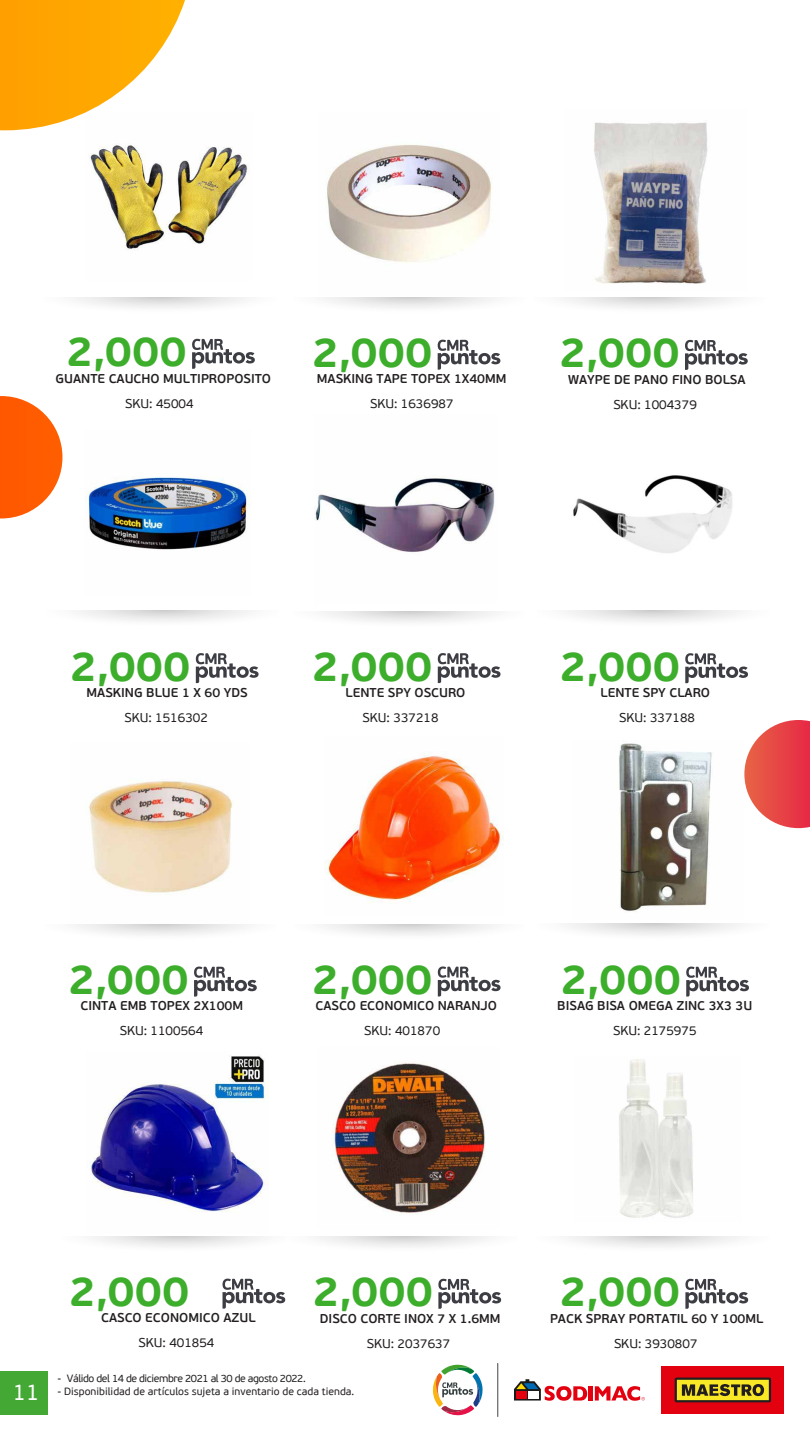
<style>
.page{position:relative;width:810px;height:1440px;background:#fff}
.page>*{position:absolute;margin:0;border:0;box-sizing:border-box;transform-origin:0 0}
.t1{font:700 41.78px "PF Beau Sans Pro";color:#3dae2b}
.t2{font:600 12.75px "PF Beau Sans Pro";color:#231f20}
.t3{font:12.75px "PF Beau Sans Pro";color:#231f20}
.t4{font:10.5px "PF Beau Sans Pro";color:#231f20}
.t5{font:10.5px "PF Beau Sans Pro";letter-spacing:-.04em;color:#231f20}
.s1{font-size:22.5px;color:#fff}
</style>
<div class="page">
<div style="left:0;top:1371px;width:48px;height:43px;background:#44a934"></div>
<svg style="left:432px;top:1364px;width:51px;height:52px"></svg>
<hr style="left:497px;top:1363px;width:1px;height:54px;background:#444">
<hr style="left:589px;top:1386px;width:4px;height:15px;background:#e3000f">
<svg style="left:595px;top:1386px;width:50px;height:15px"></svg>
<svg style="left:514px;top:1379px;width:73px;height:22px"></svg>
<div style="left:661px;top:1366px;width:123px;height:48px;background:#e3000f"></div>
<svg style="left:675px;top:1378px;width:96px;height:24px;background:#998e22"></svg>
<svg style="left:438px;top:653px;width:63px;height:30px"></svg>
<img style="left:315px;top:477px;width:180px;height:75px">
<svg style="left:324px;top:611px;width:172px;height:11px"></svg>
<svg style="left:192px;top:339px;width:63px;height:30px"></svg>
<img style="left:90px;top:145px;width:158px;height:105px">
<svg style="left:75px;top:297px;width:171px;height:11px"></svg>
<svg style="left:438px;top:340px;width:62px;height:30px"></svg>
<img style="left:327px;top:144px;width:165px;height:118px">
<svg style="left:324px;top:297px;width:171px;height:11px"></svg>
<svg style="left:685px;top:340px;width:63px;height:30px"></svg>
<img style="left:594px;top:122px;width:114px;height:162px">
<svg style="left:564px;top:297px;width:171px;height:11px"></svg>
<svg style="left:196px;top:653px;width:63px;height:30px"></svg>
<img style="left:87px;top:477px;width:162px;height:73px">
<svg style="left:78px;top:610px;width:172px;height:11px"></svg>
<svg style="left:685px;top:653px;width:63px;height:30px"></svg>
<img style="left:573px;top:475px;width:159px;height:78px">
<svg style="left:568px;top:611px;width:171px;height:11px"></svg>
<svg style="left:194px;top:967px;width:63px;height:30px"></svg>
<img style="left:89px;top:780px;width:144px;height:113px">
<svg style="left:76px;top:924px;width:171px;height:11px"></svg>
<svg style="left:438px;top:966px;width:63px;height:30px"></svg>
<img style="left:326px;top:752px;width:177px;height:151px">
<svg style="left:324px;top:924px;width:171px;height:11px"></svg>
<svg style="left:686px;top:967px;width:63px;height:30px"></svg>
<img style="left:619px;top:743px;width:93px;height:169px">
<svg style="left:568px;top:924px;width:171px;height:11px"></svg>
<svg style="left:223px;top:1279px;width:62px;height:30px"></svg>
<img style="left:90px;top:1055px;width:178px;height:157px">
<svg style="left:93px;top:1236px;width:171px;height:11px"></svg>
<svg style="left:438px;top:1279px;width:63px;height:30px"></svg>
<img style="left:332px;top:1062px;width:153px;height:153px">
<svg style="left:317px;top:1236px;width:172px;height:11px"></svg>
<svg style="left:685px;top:1279px;width:63px;height:30px"></svg>
<img style="left:619px;top:1059px;width:75px;height:159px">
<svg style="left:568px;top:1236px;width:171px;height:11px"></svg>
<svg style="left:0;top:396px;width:62px;height:122px"></svg>
<svg style="left:744px;top:720px;width:66px;height:108px"></svg>
<svg style="left:0;top:0;width:185px;height:130px"></svg>
<h1 class="t1" style="left:66px;top:326px;width:122px">2,000</h1>
<p class="t2" style="left:56px;top:371px;width:217px">GUANTE CAUCHO MULTIPROPOSITO</p>
<p class="t3" style="left:125px;top:396px;width:70px">SKU: 45004</p>
<h1 class="t1" style="left:311px;top:327px;width:122px">2,000</h1>
<p class="t2" style="left:317px;top:371px;width:191px">MASKING TAPE TOPEX 1X40MM</p>
<p class="t3" style="left:370px;top:397px;width:85px">SKU: 1636987</p>
<h1 class="t1" style="left:559px;top:327px;width:122px">2,000</h1>
<p class="t2" style="left:568px;top:372px;width:179px">WAYPE DE PANO FINO BOLSA</p>
<p class="t3" style="left:613px;top:397px;width:85px">SKU: 1004379</p>
<h1 class="t1" style="left:70px;top:640px;width:122px">2,000</h1>
<p class="t2" style="left:87px;top:685px;width:163px">MASKING BLUE 1 X 60 YDS</p>
<p class="t3" style="left:124px;top:710px;width:85px">SKU: 1516302</p>
<h1 class="t1" style="left:312px;top:640px;width:122px">2,000</h1>
<p class="t2" style="left:346px;top:685px;width:121px">LENTE SPY OSCURO</p>
<p class="t3" style="left:363px;top:710px;width:77px">SKU: 337218</p>
<h1 class="t1" style="left:559px;top:640px;width:122px">2,000</h1>
<p class="t2" style="left:601px;top:685px;width:111px">LENTE SPY CLARO</p>
<p class="t3" style="left:619px;top:710px;width:77px">SKU: 337188</p>
<h1 class="t1" style="left:68px;top:954px;width:122px">2,000</h1>
<p class="t2" style="left:80px;top:998px;width:164px">CINTA EMB TOPEX 2X100M</p>
<p class="t3" style="left:120px;top:1024px;width:85px">SKU: 1100564</p>
<h1 class="t1" style="left:312px;top:953px;width:122px">2,000</h1>
<p class="t2" style="left:316px;top:998px;width:183px">CASCO ECONOMICO NARANJO</p>
<p class="t3" style="left:364px;top:1024px;width:77px">SKU: 401870</p>
<h1 class="t1" style="left:560px;top:954px;width:122px">2,000</h1>
<p class="t2" style="left:557px;top:998px;width:197px">BISAG BISA OMEGA ZINC 3X3 3U</p>
<p class="t3" style="left:613px;top:1024px;width:85px">SKU: 2175975</p>
<h1 class="t1" style="left:69px;top:1266px;width:122px">2,000</h1>
<p class="t2" style="left:101px;top:1310px;width:156px">CASCO ECONOMICO AZUL</p>
<p class="t3" style="left:139px;top:1336px;width:77px">SKU: 401854</p>
<h1 class="t1" style="left:312px;top:1266px;width:122px">2,000</h1>
<p class="t2" style="left:320px;top:1311px;width:182px">DISCO CORTE INOX 7 X 1.6MM</p>
<p class="t3" style="left:367px;top:1336px;width:85px">SKU: 2037637</p>
<p class="t5" style="left:58px;top:1372px;width:250px">- Válido del 14 de diciembre 2021 al 30 de agosto 2022.</p>
<p class="t4" style="left:13px;top:1385px;width:343px"><span class="s1">11</span> - Disponibilidad de artículos sujeta a inventario de cada tienda.</p>
<h1 class="t1" style="left:559px;top:1266px;width:122px">2,000</h1>
<p class="t2" style="left:550px;top:1311px;width:215px">PACK SPRAY PORTATIL 60 Y 100ML</p>
<p class="t3" style="left:614px;top:1336px;width:85px">SKU: 3930807</p>
</div>
